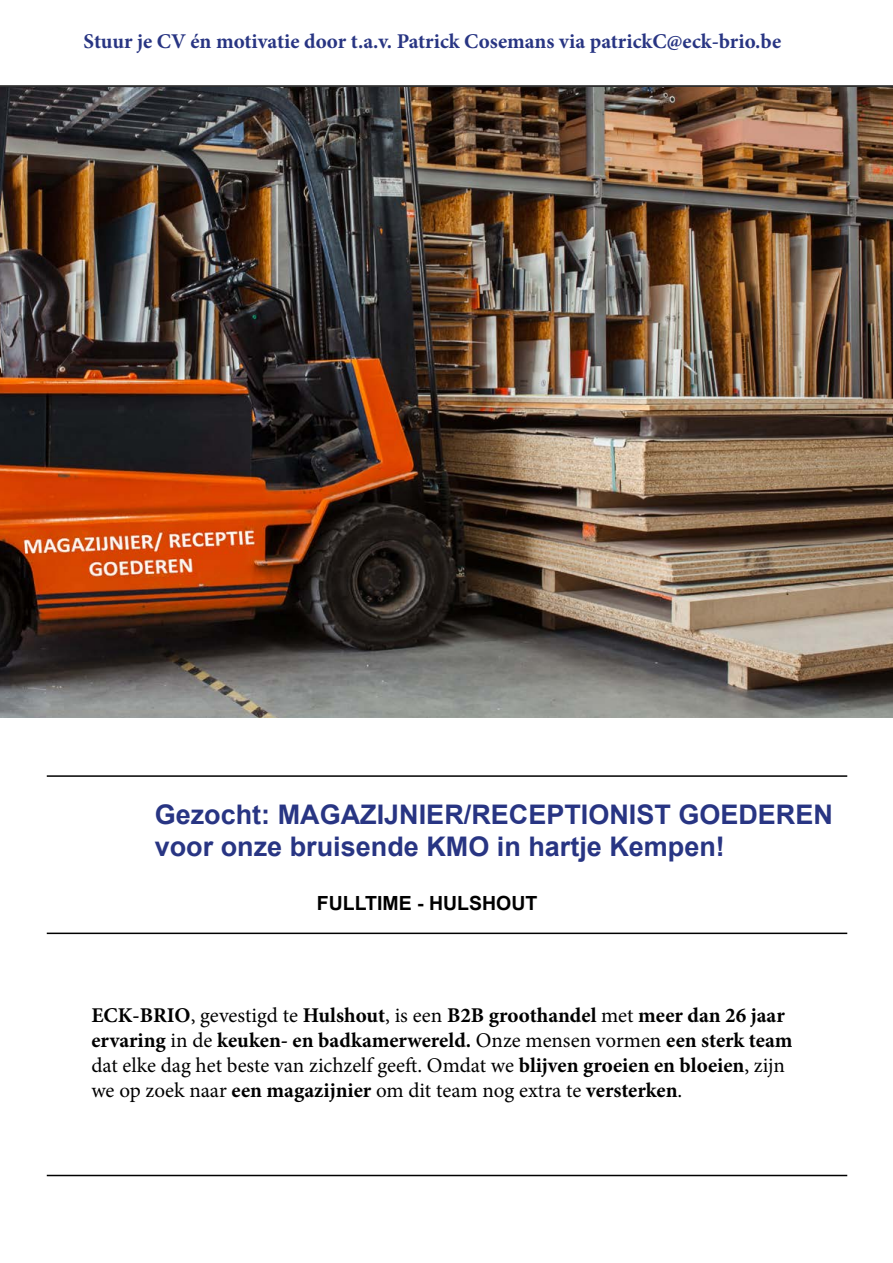
<style>
.page{position:relative;width:893px;height:1263px;background:#fff}
.page>*{position:absolute;margin:0;border:0;box-sizing:border-box;transform-origin:0 0}
.t1{font:700 27px/32.4px "Arial";color:#283583}
.t2{font:700 21px/25.2px "Minion Pro";color:#000}
.t3{font:700 21px "Minion Pro";color:#283583}
.t4{font:700 19.5px "Arial";color:#000}
.s1{font-weight:400}
</style>
<div class="page">
<hr style="left:47px;top:775px;width:800px;height:2px;background:#000">
<hr style="left:47px;top:932px;width:800px;height:2px;background:#000">
<hr style="left:47px;top:1175px;width:800px;height:1px;background:#000">
<img style="left:0;top:87px;width:893px;height:630px">
<svg style="left:0;top:85px;width:893px;height:2px;background:#3f3f3f"></svg>
<p class="t3" style="left:84px;top:27px;width:699px">Stuur je CV én motivatie door t.a.v. Patrick Cosemans via patrickC@eck-brio.be</p>
<p class="t1" style="left:155px;top:799px;width:680px">Gezocht: MAGAZIJNIER/RECEPTIONIST GOEDEREN voor onze bruisende KMO in hartje Kempen!</p>
<p class="t4" style="left:317px;top:890px;width:222px">FULLTIME - HULSHOUT</p>
<p class="t2" style="left:91px;top:1002px;width:703px">ECK-BRIO<span class="s1">, gevestigd te</span> Hulshout<span class="s1">, is een</span> B2B groothandel <span class="s1">met</span> meer dan 26 jaar ervaring <span class="s1">in de</span> keuken- en badkamerwereld. <span class="s1">Onze mensen vormen</span> een sterk team <span class="s1">dat elke dag het beste van zichzelf geeft. Omdat we</span> blijven groeien en bloeien<span class="s1">, zijn we op zoek naar</span> een magazijnier <span class="s1">om dit team nog extra te</span> versterken<span class="s1">.</span></p>
</div>
